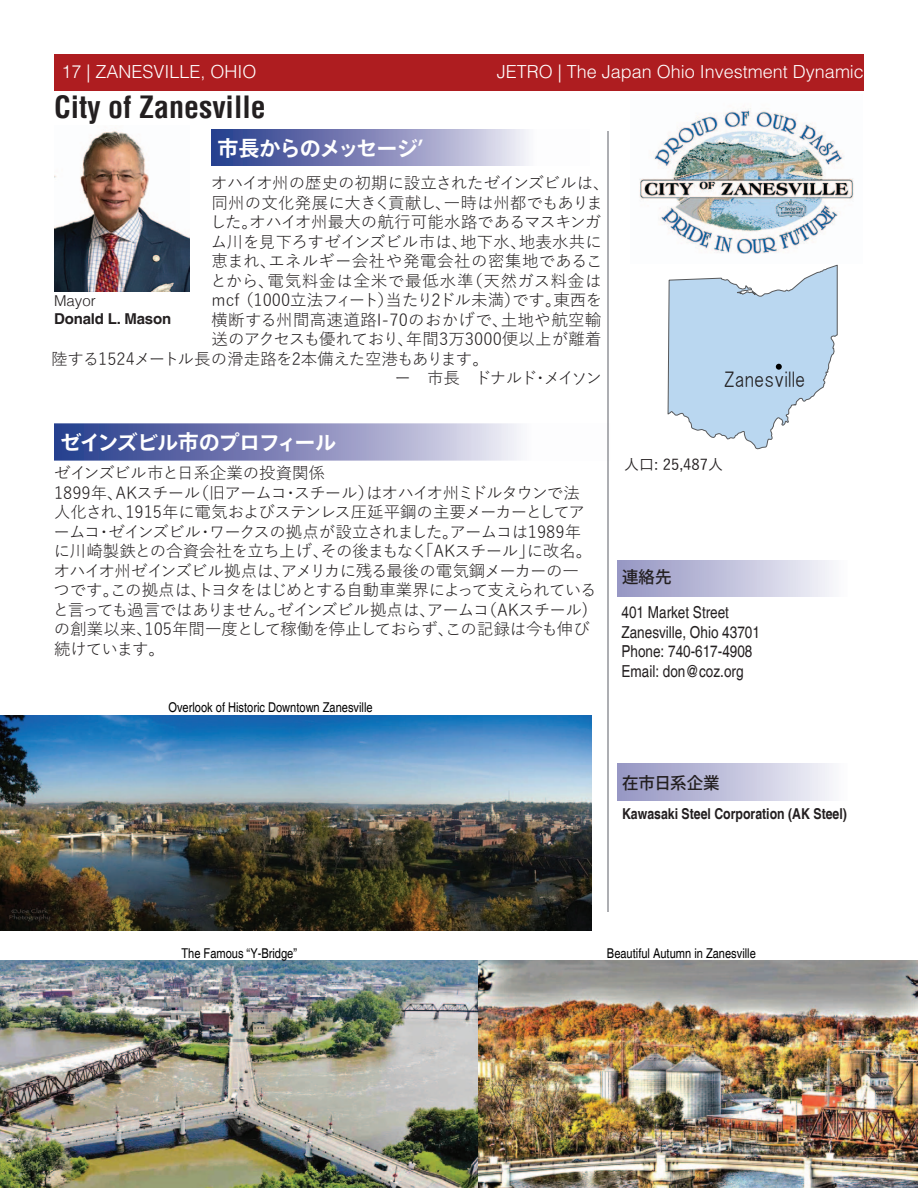
<style>
.page{position:relative;width:918px;height:1188px;background:#fff}
.page>*{position:absolute;margin:0;border:0;box-sizing:border-box;transform-origin:0 0}
.t1{font:700 condensed 30px "Helvetica LT";color:#231f20}
.t2{font:700 21px "Ryo Gothic Plus N";letter-spacing:-.06em;color:#fff}
.t3{font:700 21px "Ryo Gothic Plus N";letter-spacing:-.04em;color:#fff}
.t4{font:20.1px "HGP Gothic M";color:#201d1e}
.t5{font:300 18px "Helvetica LT Std";color:#fff}
.t6{font:16.5px/19.5px "Yu Gothic";letter-spacing:-.05em;color:#231f20}
.t7{font:16.5px "Yu Gothic";letter-spacing:-.02em;color:#231f20}
.t8{font:condensed 16.5px/19.8px "Helvetica";color:#231f20}
.t9{font:16.5px "Yu Gothic";letter-spacing:.005em;color:#231f20}
.t10{font:16.5px "Yu Gothic";color:#231f20}
.t11{font:16.5px "Yu Gothic";letter-spacing:.015em;color:#231f20}
.t12{font:16.5px "Yu Gothic";letter-spacing:.01em;color:#231f20}
.t13{font:16.5px "Yu Gothic";letter-spacing:.025em;color:#231f20}
.t14{font:16.5px "Yu Gothic";letter-spacing:.05em;color:#231f20}
.t15{font:16.5px "Yu Gothic";letter-spacing:-.095em;color:#231f20}
.t16{font:500 16.5px "Ryo Gothic Plus N";color:#231f20}
.t17{font:700 condensed 15px "Helvetica";color:#231f20}
.t18{font:700 15px "Helvetica LT";letter-spacing:-.01em;color:#231f20}
.t19{font:500 15px "Yu Gothic";color:#231f20}
.t20{font:300 15px "Helvetica LT";color:#231f20}
.t21{font:condensed 13.5px "Helvetica";color:#000}
</style>
<div class="page">
<div style="left:54px;top:54px;width:810px;height:37px;background:#ae1d20"></div>
<hr style="left:607px;top:131px;width:2px;height:781px;background:#adaeb2">
<img style="left:55px;top:131px;width:135px;height:160px">
<img style="left:639px;top:108px;width:215px;height:146px">
<img style="left:0;top:960px;width:918px;height:228px">
<svg style="left:668px;top:265px;width:170px;height:184px"></svg>
<svg style="left:212px;top:129px;width:316px;height:36px;background:#858cbc"></svg>
<svg style="left:54px;top:423px;width:465px;height:38px;background:#888ebd"></svg>
<div style="left:618px;top:764px;width:268px;height:36px;background:linear-gradient(to right,#9494c2,#fff)"></div>
<div style="left:618px;top:560px;width:268px;height:37px;background:linear-gradient(to right,#9494c2,#fff)"></div>
<img style="left:0;top:716px;width:592px;height:214px">
<p class="t5" style="left:62px;top:60px;width:197px">17 | ZANESVILLE, OHIO</p>
<h1 class="t1" style="left:54px;top:88px;width:213px">City of Zanesville</h1>
<p class="t3" style="left:218px;top:134px;width:207px">市長からのメッセージʼ</p>
<p class="t5" style="left:497px;top:60px;width:369px">JETRO | The Japan Ohio Investment Dynamic</p>
<p class="t7" style="left:211px;top:168px;width:400px">オハイオ州の歴史の初期に設立されたゼインズビルは、</p>
<p class="t9" style="left:212px;top:187px;width:393px">同州の文化発展に大きく貢献し、一時は州都でもありま</p>
<p class="t7" style="left:210px;top:207px;width:393px">した。オハイオ州最大の航行可能水路であるマスキンガ</p>
<p class="t12" style="left:211px;top:226px;width:393px">ム川を見下ろすゼインズビル市は、地下水、地表水共に</p>
<p class="t13" style="left:212px;top:246px;width:393px">恵まれ、エネルギー会社や発電会社の密集地であるこ</p>
<p class="t14" style="left:210px;top:265px;width:393px">とから、電気料金は全米で最低水準（天然ガス料金は</p>
<p class="t10" style="left:212px;top:285px;width:392px">mcf （1000立法フィート）当たり2ドル未満）です。東西を</p>
<p class="t11" style="left:212px;top:304px;width:391px">横断する州間高速道路I-70のおかげで、土地や航空輸</p>
<p class="t9" style="left:212px;top:324px;width:391px">送のアクセスも優れており、年間3万3000便以上が離着</p>
<p class="t7" style="left:51px;top:343px;width:439px">陸する1524メートル長の滑走路を2本備えた空港もあります。</p>
<p class="t15" style="left:395px;top:363px;width:209px">ー　市長　ドナルド・メイソン</p>
<p class="t20" style="left:54px;top:291px;width:43px">Mayor</p>
<p class="t18" style="left:54px;top:309px;width:119px">Donald L. Mason</p>
<p class="t2" style="left:60px;top:429px;width:277px">ゼインズビル市のプロフィール</p>
<p class="t6" style="left:53px;top:461px;width:545px">ゼインズビル市と日系企業の投資関係<br>1899年、AKスチール（旧アームコ・スチール）はオハイオ州ミドルタウンで法人化され、1915年に電気およびステンレス圧延平鋼の主要メーカーとしてアームコ・ゼインズビル・ワークスの拠点が設立されました。アームコは1989年に川崎製鉄との合資会社を立ち上げ、その後まもなく「AKスチール」に改名。オハイオ州ゼインズビル拠点は、アメリカに残る最後の電気鋼メーカーの一つです。この拠点は、トヨタをはじめとする自動車業界によって支えられていると言っても過言ではありません。ゼインズビル拠点は、アームコ（AKスチール)の創業以来、105年間一度として稼働を停止しておらず、この記録は今も伸び続けています。</p>
<p class="t21" style="left:168px;top:700px;width:206px">Overlook of Historic Downtown Zanesville</p>
<p class="t4" style="left:724px;top:370px;width:83px">Zanesville</p>
<p class="t19" style="left:624px;top:451px;width:101px">人口: 25,487人</p>
<p class="t16" style="left:622px;top:566px;width:51px">連絡先</p>
<p class="t8" style="left:622px;top:602px;width:140px">401 Market Street<br>Zanesville, Ohio 43701<br>Phone: 740-617-4908<br>Email: don@coz.org</p>
<p class="t16" style="left:622px;top:773px;width:99px">在市日系企業</p>
<p class="t17" style="left:622px;top:805px;width:226px">Kawasaki Steel Corporation (AK Steel)</p>
<p class="t21" style="left:181px;top:945px;width:117px">The Famous “Y-Bridge”</p>
<p class="t21" style="left:607px;top:946px;width:150px">Beautiful Autumn in Zanesville</p>
</div>
